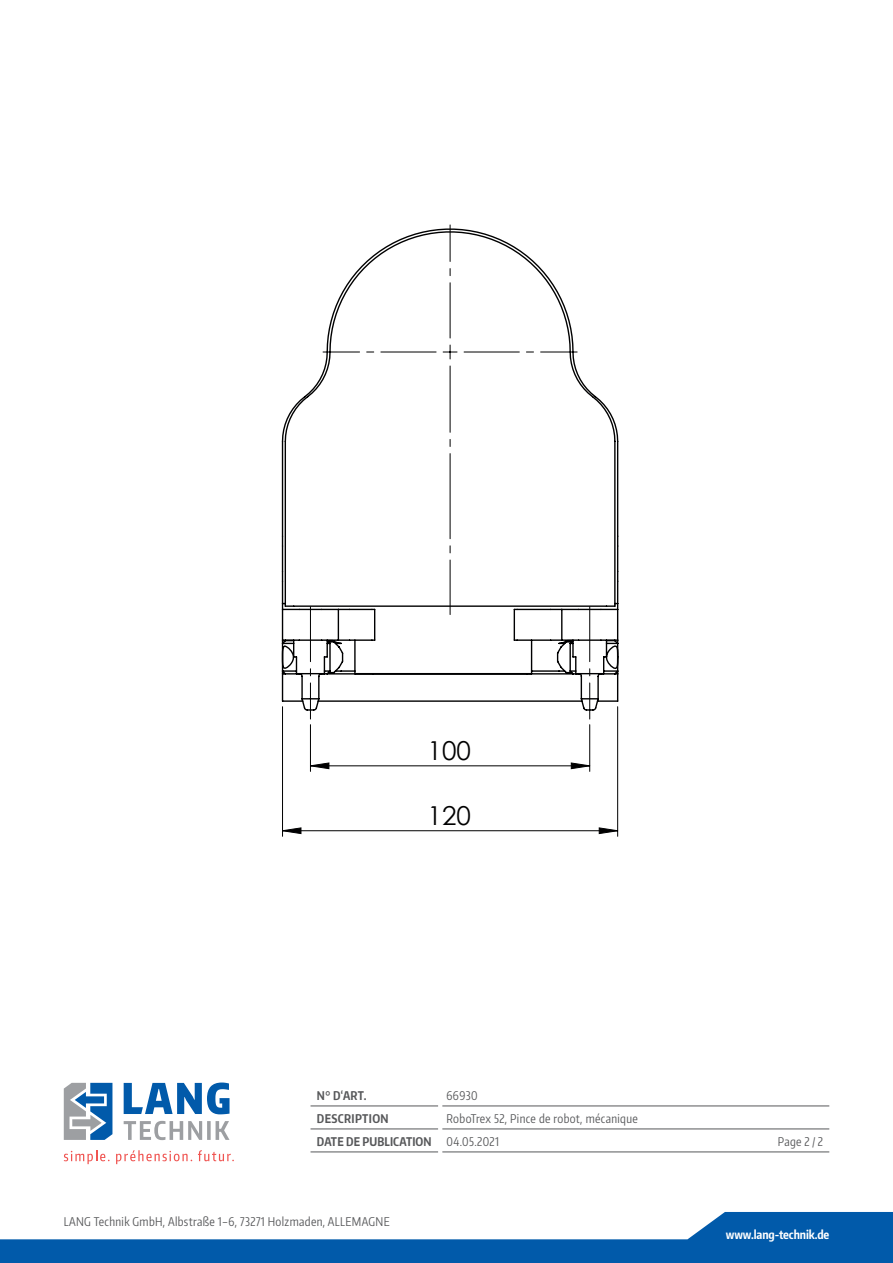
<style>
.page{position:relative;width:893px;height:1263px;background:#fff}
.page>*{position:absolute;margin:0;border:0;box-sizing:border-box;transform-origin:0 0}
.t1{font:26.1px "Century Gothic";color:#000001}
.t2{font:12px/23px "Encode Sans Compressed";letter-spacing:.03em;color:#57585a}
.t3{font:700 12px "Encode Sans Compressed";letter-spacing:-.01em;color:#fff}
.t4{font:700 12px "Encode Sans Compressed";letter-spacing:.03em;color:#57585a}
.s1{font-weight:700}
</style>
<div class="page">
<svg style="left:0;top:1212px;width:893px;height:51px;fill:#015aaa"></svg>
<svg style="left:124px;top:1082px;width:106px;height:32px"></svg>
<svg style="left:124px;top:1121px;width:106px;height:19px"></svg>
<svg style="left:64px;top:1083px;width:48px;height:57px"></svg>
<svg style="left:64px;top:1150px;width:46px;height:14px"></svg>
<svg style="left:116px;top:1150px;width:76px;height:14px"></svg>
<svg style="left:198px;top:1150px;width:36px;height:11px"></svg>
<hr style="left:311px;top:1106px;width:127px;height:1px;background:#57585a">
<hr style="left:442px;top:1106px;width:387px;height:1px;background:#57585a">
<hr style="left:311px;top:1129px;width:127px;height:1px;background:#57585a">
<hr style="left:442px;top:1129px;width:387px;height:1px;background:#57585a">
<hr style="left:311px;top:1152px;width:127px;height:1px;background:#57585a">
<hr style="left:442px;top:1152px;width:387px;height:1px;background:#57585a">
<hr style="left:310px;top:725px;width:1px;height:46px;background:#000001">
<hr style="left:589px;top:725px;width:1px;height:46px;background:#000001">
<hr style="left:617px;top:707px;width:1px;height:129px;background:#000001">
<hr style="left:282px;top:707px;width:1px;height:129px;background:#000001">
<svg style="left:309px;top:762px;width:282px;height:8px"></svg>
<svg style="left:283px;top:827px;width:336px;height:8px"></svg>
<svg style="left:281px;top:228px;width:338px;height:483px"></svg>
<h1 class="t1" style="left:428px;top:732px;width:45px">100</h1>
<h1 class="t1" style="left:428px;top:797px;width:45px">120</h1>
<p class="t4" style="left:317px;top:1087px;width:51px">N° D‘ART.</p>
<p class="t2" style="left:447px;top:1083px;width:32px">66930</p>
<p class="t4" style="left:317px;top:1110px;width:73px">DESCRIPTION</p>
<p class="t2" style="left:317px;top:1106px;width:322px;text-indent:130px">RoboTrex 52, Pince de robot, mécanique<br><span class="s1">DATE DE PUBLICATION</span> 04.05.2021</p>
<p class="t2" style="left:64px;top:1209px;width:328px">LANG Technik GmbH, Albstraße 1–6, 73271 Holzmaden, ALLEMAGNE</p>
<p class="t2" style="left:778px;top:1129px;width:47px">Page 2 / 2</p>
<p class="t3" style="left:726px;top:1227px;width:105px">www.lang-technik.de</p>
</div>
